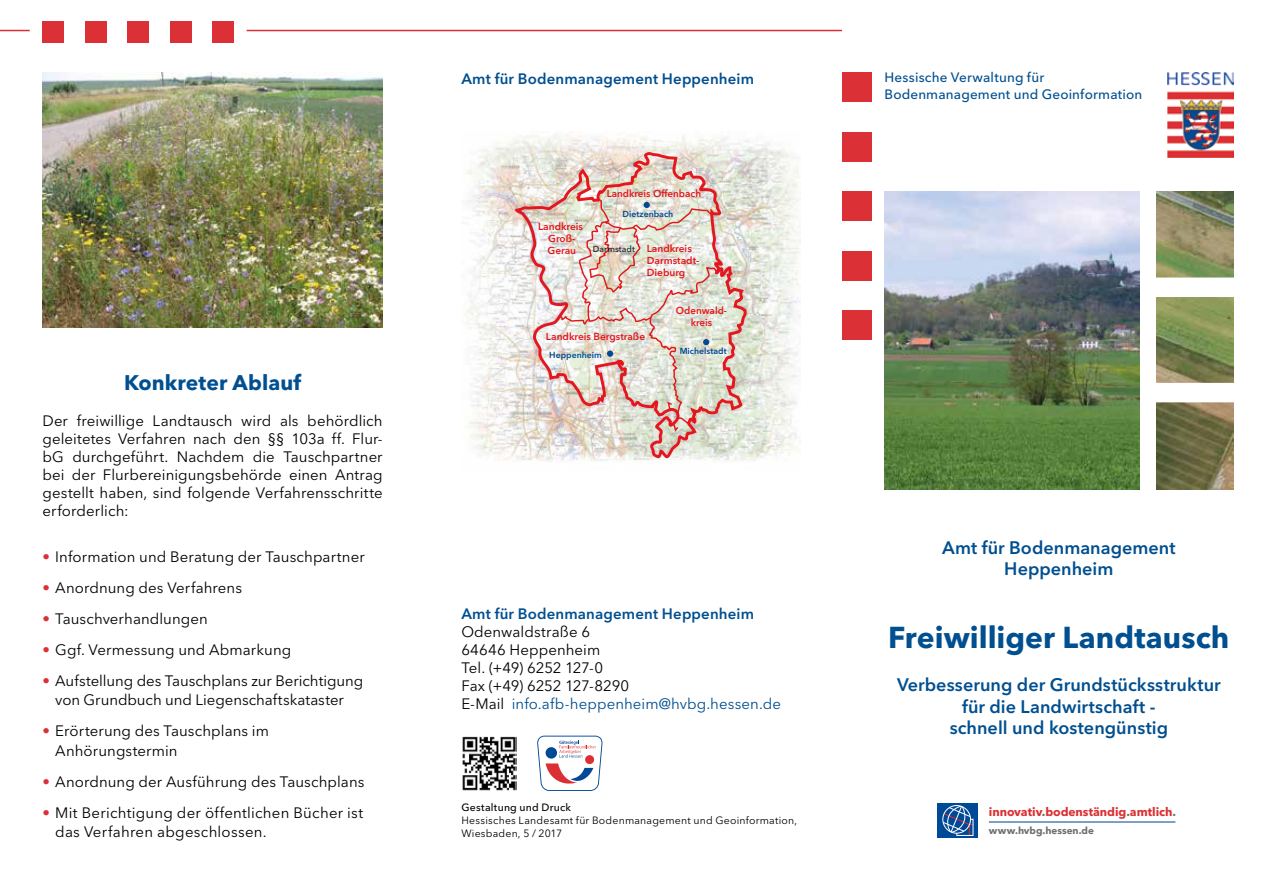
<style>
.page{position:relative;width:1263px;height:893px;background:#fff}
.page>*{position:absolute;margin:0;border:0;box-sizing:border-box;transform-origin:0 0}
.t1{font:700 30px "Avenir Next LT Pro";color:#004f90}
.t2{font:700 21px "Avenir Next LT Pro";letter-spacing:.005em;color:#004f90}
.t3{font:600 18px/21.6px "Avenir Next LT Pro";color:#004f90;text-align:center}
.t4{font:15px/18px "Avenir Next LT Pro";letter-spacing:.005em;color:#000}
.t5{font:600 15px "Avenir Next LT Pro";letter-spacing:.01em;color:#004f90}
.t6{font:500 13.5px/16.2px "Avenir Next LT Pro";letter-spacing:.01em;color:#004f90}
.t7{font:700 12px "Avenir Next LT Pro";letter-spacing:-.005em;color:#dc2f34}
.t8{font:10.5px/12.6px "Avenir Next LT Pro";letter-spacing:.02em;color:#000}
.t9{font:500 10.5px "Avenir Next LT Pro";letter-spacing:.025em;color:#000}
.t10{font:600 10.2px/12.1px "Avenir Next LT Pro";color:#e3171c;text-align:center}
.t11{font:700 9.9px "Avenir Next LT Pro";letter-spacing:-.005em;color:#706f6f}
.t12{font:600 8.7px "Avenir Next LT Pro";color:#004b96}
.t13{font:500 8.7px "Avenir Next LT Pro";color:#1c1c20}
.s1{color:#db3036}
.s2{color:#004f90}
.s3{color:#706f6f}
</style>
<div class="page">
<img style="left:1157px;top:191px;width:76px;height:298px">
<img style="left:884px;top:191px;width:256px;height:298px">
<img style="left:43px;top:72px;width:340px;height:255px">
<div style="left:1148px;top:278px;width:101px;height:19px;background:#fff"></div>
<div style="left:1148px;top:383px;width:101px;height:19px;background:#fff"></div>
<img style="left:465px;top:134px;width:335px;height:327px">
<svg style="left:514px;top:150px;width:235px;height:310px"></svg>
<svg style="left:558px;top:197px;width:161px;height:236px;background:#e2d2c8"></svg>
<img style="left:462px;top:736px;width:55px;height:55px">
<svg style="left:537px;top:736px;width:65px;height:55px"></svg>
<hr style="left:989px;top:821px;width:186px;height:1px;background:#004996">
<div style="left:937px;top:803px;width:41px;height:34px;background:#004996"></div>
<svg style="left:942px;top:805px;width:32px;height:31px"></svg>
<div style="left:43px;top:21px;width:21px;height:22px;background:#db3036"></div>
<div style="left:170px;top:21px;width:21px;height:22px;background:#db3036"></div>
<div style="left:213px;top:21px;width:21px;height:22px;background:#db3036"></div>
<div style="left:128px;top:21px;width:21px;height:22px;background:#db3036"></div>
<div style="left:85px;top:21px;width:21px;height:22px;background:#db3036"></div>
<hr style="left:0;top:30px;width:30px;height:1px;background:#db3036">
<hr style="left:247px;top:30px;width:595px;height:1px;background:#db3036">
<div style="left:842px;top:72px;width:30px;height:30px;background:#db3036"></div>
<div style="left:842px;top:251px;width:30px;height:30px;background:#db3036"></div>
<div style="left:842px;top:132px;width:30px;height:30px;background:#db3036"></div>
<div style="left:842px;top:310px;width:30px;height:30px;background:#db3036"></div>
<div style="left:842px;top:191px;width:30px;height:30px;background:#db3036"></div>
<img style="left:1168px;top:72px;width:65px;height:85px">
<h2 class="t2" style="left:124px;top:370px;width:179px">Konkreter Ablauf</h2>
<p class="t4" style="left:43px;top:412px;width:342px;text-align:justify">Der freiwillige Landtausch wird als behördlich geleitetes Verfahren nach den §§ 103a ff. Flur&shy;bG durchgeführt. Nachdem die Tauschpartner bei der Flurbereinigungsbehörde einen Antrag gestellt haben, sind folgende Verfahrensschritte erforderlich:</p>
<p class="t4" style="left:43px;top:548px;width:324px"><span class="s1">•</span> Information und Beratung der Tauschpartner</p>
<p class="t4" style="left:43px;top:579px;width:201px"><span class="s1">•</span> Anordnung des Verfahrens</p>
<p class="t4" style="left:43px;top:610px;width:167px"><span class="s1">•</span> Tauschverhandlungen</p>
<p class="t4" style="left:43px;top:641px;width:250px"><span class="s1">•</span> Ggf. Vermessung und Abmarkung</p>
<p class="t4" style="left:43px;top:671px;width:322px;line-height:19px;text-align:center"><span class="s1">•</span> Aufstellung des Tauschplans zur Berichtigung von Grundbuch und Liegenschaftskataster</p>
<p class="t4" style="left:55px;top:722px;width:215px;line-height:19px;text-indent:-13px"><span class="s1">•</span> Erörterung des Tauschplans im<br>Anhörungstermin</p>
<p class="t4" style="left:43px;top:772px;width:323px"><span class="s1">•</span> Anordnung der Ausführung des Tauschplans</p>
<p class="t4" style="left:55px;top:803px;width:310px;line-height:19px;text-indent:-13px"><span class="s1">•</span> Mit Berichtigung der öffentlichen Bücher ist das Verfahren abgeschlossen.</p>
<p class="t5" style="left:461px;top:69px;width:294px">Amt für Bodenmanagement Heppenheim</p>
<p class="t6" style="left:884px;top:70px;width:259px">Hessische Verwaltung für<br>Bodenmanagement und Geoinformation</p>
<p class="t10" style="left:607px;top:188px;width:96px">Landkreis Offenbach</p>
<p class="t10" style="left:538px;top:220px;width:47px">Landkreis<br>Groß-<br>Gerau</p>
<p class="t12" style="left:623px;top:208px;width:52px">Dietzenbach</p>
<p class="t13" style="left:593px;top:244px;width:43px">Darmstadt</p>
<p class="t10" style="left:647px;top:242px;width:54px;text-align:left">Landkreis<br>Darmstadt-<br>Dieburg</p>
<p class="t10" style="left:676px;top:304px;width:53px">Odenwald&shy;kreis</p>
<p class="t10" style="left:546px;top:331px;width:101px">Landkreis Bergstraße</p>
<p class="t12" style="left:549px;top:350px;width:54px">Heppenheim</p>
<p class="t12" style="left:680px;top:345px;width:49px">Michelstadt</p>
<p class="t5" style="left:461px;top:605px;width:294px">Amt für Bodenmanagement Heppenheim</p>
<p class="t4" style="left:461px;top:623px;width:321px">Odenwaldstraße 6<br>64646 Heppenheim<br>Tel. (+49) 6252 127-0<br>Fax (+49) 6252 127-8290<br>E-Mail <span class="s2">info.afb-heppenheim@hvbg.hessen.de</span></p>
<p class="t9" style="left:461px;top:801px;width:111px">Gestaltung und Druck</p>
<p class="t8" style="left:461px;top:814px;width:337px">Hessisches Landesamt für Bodenmanagement und Geoinformation,<br>Wiesbaden, 5 / 2017</p>
<p class="t3" style="left:942px;top:536px;width:235px">Amt für Bodenmanagement<br>Heppenheim</p>
<h1 class="t1" style="left:888px;top:619px;width:343px">Freiwilliger Landtausch</h1>
<p class="t3" style="left:897px;top:674px;width:325px">Verbesserung der Grundstücksstruktur für die Landwirtschaft -<br>schnell und kostengünstig</p>
<p class="t7" style="left:989px;top:805px;width:189px">innovativ<span class="s3">.</span>bodenständig<span class="s3">.</span>amtlich<span class="s3">.</span></p>
<p class="t11" style="left:989px;top:824px;width:107px">www.hvbg.hessen.de</p>
</div>
